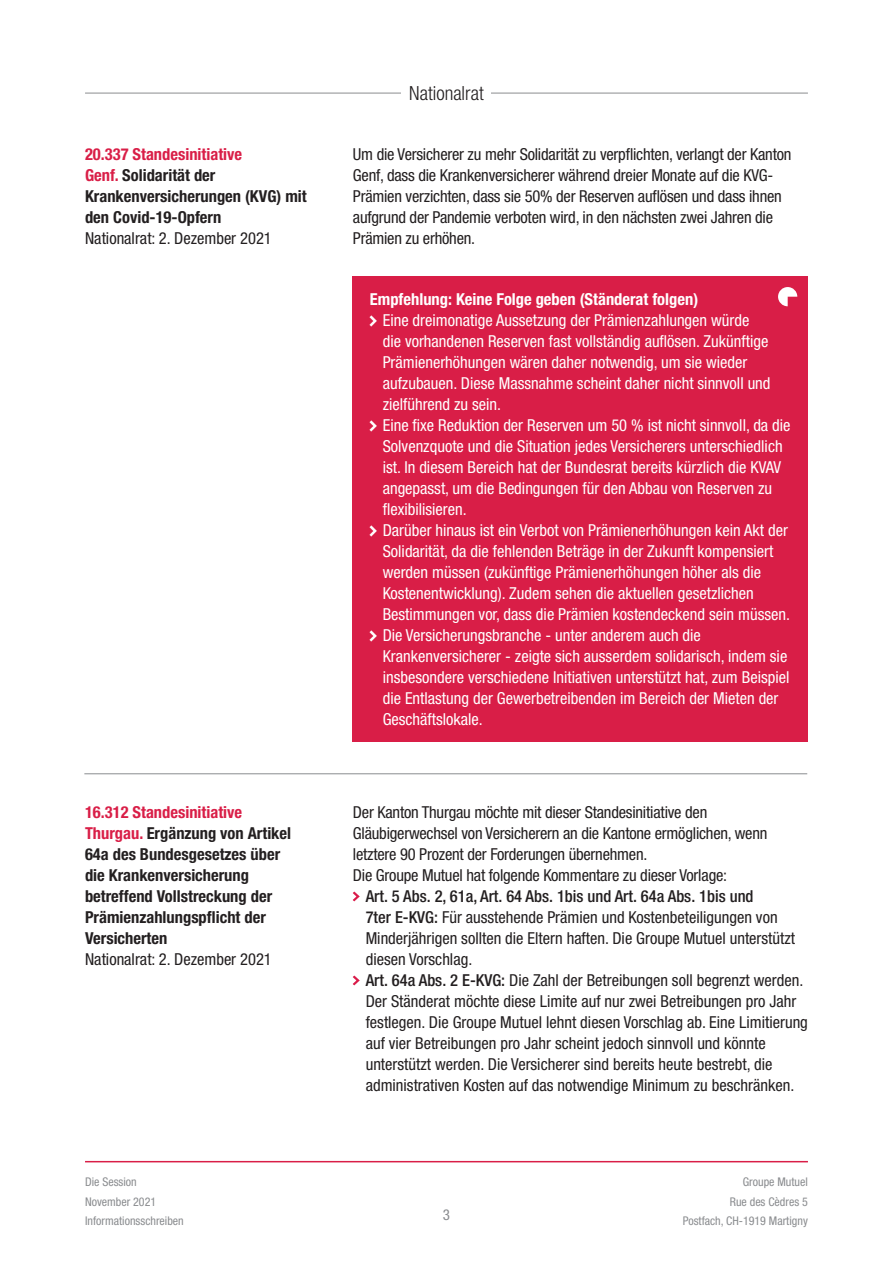
<style>
.page{position:relative;width:893px;height:1263px;background:#fff}
.page>*{position:absolute;margin:0;border:0;box-sizing:border-box;transform-origin:0 0}
.t1{font:300 condensed 19.5px "Helvetica Neue LT Pro";color:#231f20}
.t2{font:condensed 16.5px/21px "Helvetica Neue LT Pro";color:#fff}
.t3{font:condensed 16.5px/21px "Helvetica Neue LT";color:#231f20}
.t4{font:condensed 16.5px/21px "Helvetica Neue LT Pro";letter-spacing:-.015em;color:#231f20}
.t5{font:700 condensed 16.5px/21px "Helvetica Neue LT Pro";color:#231f20}
.t6{font:700 condensed 16.5px "Helvetica Neue LT Pro";color:#fff}
.t7{font:condensed 15px "Helvetica Neue LT Pro";color:#8a8c8f}
.t8{font:condensed 12px/19.5px "Helvetica Neue LT Pro";color:#8a8c8f}
.s1{color:#d91e47}
.s2{font-weight:500}
</style>
<div class="page">
<hr style="left:85px;top:1161px;width:723px;height:1px;background:#d91e47">
<svg style="left:353px;top:891px;width:7px;height:11px"></svg>
<svg style="left:353px;top:975px;width:7px;height:11px"></svg>
<div style="left:353px;top:276px;width:455px;height:466px;background:#d91e47"></div>
<svg style="left:370px;top:315px;width:7px;height:11px"></svg>
<svg style="left:370px;top:420px;width:7px;height:11px"></svg>
<svg style="left:370px;top:525px;width:7px;height:11px"></svg>
<svg style="left:370px;top:630px;width:7px;height:11px"></svg>
<svg style="left:778px;top:287px;width:19px;height:19px"></svg>
<hr style="left:84px;top:773px;width:723px;height:1px;background:#8a8c8f">
<hr style="left:85px;top:93px;width:723px;height:1px;background:#8a8c8f">
<div style="left:402px;top:77px;width:89px;height:31px;background:#fff"></div>
<p class="t5" style="left:85px;top:143px;width:223px"><span class="s1">20.337 Standesinitiative<br>Genf.</span> Solidarität der<br>Krankenversicherungen (KVG) mit den Covid-19-Opfern</p>
<p class="t4" style="left:85px;top:227px;width:188px">Nationalrat: 2. Dezember 2021</p>
<p class="t5" style="left:85px;top:801px;width:208px"><span class="s1">16.312 Standesinitiative<br>Thurgau.</span> Ergänzung von Artikel<br>64a des Bundesgesetzes über die Krankenversicherung betreffend Vollstreckung der<br>Prämienzahlungspflicht der<br>Versicherten</p>
<p class="t4" style="left:85px;top:948px;width:188px">Nationalrat: 2. Dezember 2021</p>
<p class="t1" style="left:409px;top:81px;width:76px">Nationalrat</p>
<p class="t4" style="left:353px;top:143px;width:440px">Um die Versicherer zu mehr Solidarität zu verpflichten, verlangt der Kanton Genf, dass die Krankenversicherer während dreier Monate auf die KVG-Prämien verzichten, dass sie 50% der Reserven auflösen und dass ihnen aufgrund der Pandemie verboten wird, in den nächsten zwei Jahren die Prämien zu erhöhen.</p>
<p class="t6" style="left:370px;top:289px;width:330px">Empfehlung: Keine Folge geben (Ständerat folgen)</p>
<p class="t2" style="left:383px;top:310px;width:409px">Eine dreimonatige Aussetzung der Prämienzahlungen würde<br>die vorhandenen Reserven fast vollständig auflösen. Zukünftige Prämienerhöhungen wären daher notwendig, um sie wieder aufzubauen. Diese Massnahme scheint daher nicht sinnvoll und zielführend zu sein.<br>Eine fixe Reduktion der Reserven um 50 % ist nicht sinnvoll, da die Solvenzquote und die Situation jedes Versicherers unterschiedlich ist. In diesem Bereich hat der Bundesrat bereits kürzlich die KVAV angepasst, um die Bedingungen für den Abbau von Reserven zu flexibilisieren.<br>Darüber hinaus ist ein Verbot von Prämienerhöhungen kein Akt der Solidarität, da die fehlenden Beträge in der Zukunft kompensiert werden müssen (zukünftige Prämienerhöhungen höher als die Kostenentwicklung). Zudem sehen die aktuellen gesetzlichen Bestimmungen vor, dass die Prämien kostendeckend sein müssen.<br>Die Versicherungsbranche - unter anderem auch die Krankenversicherer - zeigte sich ausserdem solidarisch, indem sie insbesondere verschiedene Initiativen unterstützt hat, zum Beispiel die Entlastung der Gewerbetreibenden im Bereich der Mieten der Geschäftslokale.</p>
<p class="t4" style="left:353px;top:801px;width:416px">Der Kanton Thurgau möchte mit dieser Standesinitiative den Gläubigerwechsel von Versicherern an die Kantone ermöglichen, wenn letztere 90 Prozent der Forderungen übernehmen.<br>Die Groupe Mutuel hat folgende Kommentare zu dieser Vorlage:</p>
<p class="t3" style="left:366px;top:885px;width:444px"><span class="s2">Art. 5 Abs. 2, 61a, Art. 64 Abs. 1bis und Art. 64a Abs. 1bis und<br>7ter E-KVG:</span> Für ausstehende Prämien und Kostenbeteiligungen von Minderjährigen sollten die Eltern haften. Die Groupe Mutuel unterstützt diesen Vorschlag.<br><span class="s2">Art. 64a Abs. 2 E-KVG:</span> Die Zahl der Betreibungen soll begrenzt werden.<br>Der Ständerat möchte diese Limite auf nur zwei Betreibungen pro Jahr festlegen. Die Groupe Mutuel lehnt diesen Vorschlag ab. Eine Limitierung auf vier Betreibungen pro Jahr scheint jedoch sinnvoll und könnte unterstützt werden. Die Versicherer sind bereits heute bestrebt, die administrativen Kosten auf das notwendige Minimum zu beschränken.</p>
<p class="t8" style="left:85px;top:1172px;width:100px">Die Session<br>November 2021<br>Informationsschreiben</p>
<p class="t8" style="left:683px;top:1172px;width:127px;text-align:right">Groupe Mutuel<br>Rue des Cèdres 5<br>Postfach, CH-1919 Martigny</p>
<p class="t7" style="left:443px;top:1206px;width:9px">3</p>
</div>
